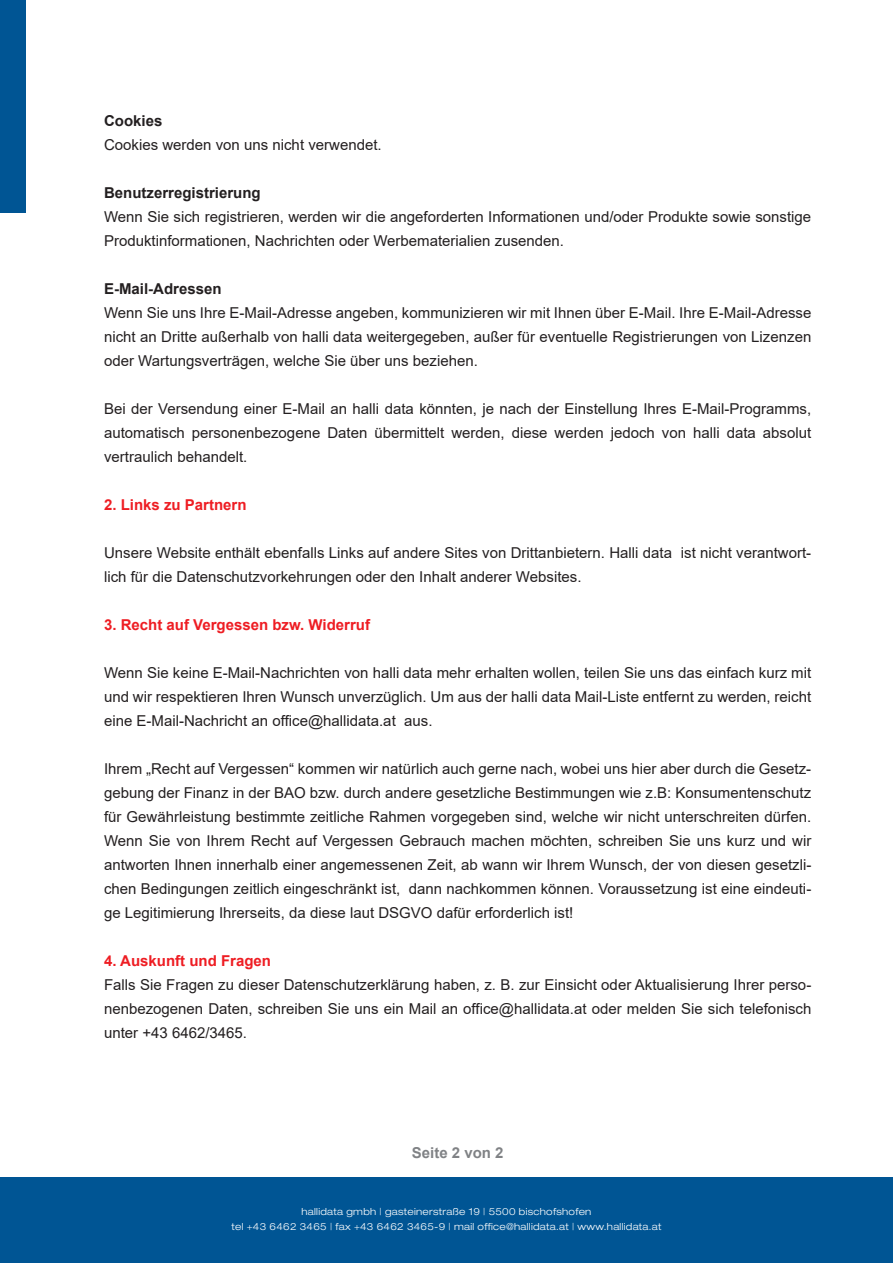
<style>
.page{position:relative;width:893px;height:1263px;background:#fff}
.page>*{position:absolute;margin:0;border:0;box-sizing:border-box;transform-origin:0 0}
.t1{font:15px/24px "Arial";color:#231f20;text-align:justify}
.t2{font:700 15px "Arial";color:#ee1d23}
.t3{font:700 15px "Arial";color:#231f20}
.t4{font:700 15px "Arial";color:#808285}
.t5{font:300 expanded 9.75px "Helvetica Neue";letter-spacing:.03em;color:#fff}
</style>
<div class="page">
<div style="left:0;top:0;width:25px;height:213px;background:#005594"></div>
<div style="left:0;top:1178px;width:893px;height:85px;background:#005594"></div>
<p class="t3" style="left:104px;top:110px;width:60px">Cookies</p>
<p class="t1" style="left:104px;top:132px;width:279px">Cookies werden von uns nicht verwendet.</p>
<p class="t3" style="left:104px;top:182px;width:158px">Benutzerregistrierung</p>
<p class="t1" style="left:104px;top:204px;width:709px">Wenn Sie sich registrieren, werden wir die angeforderten Informationen und/oder Produkte sowie sonstige<br>Produktinformationen, Nachrichten oder Werbematerialien zusenden.</p>
<p class="t3" style="left:104px;top:278px;width:119px">E-Mail-Adressen</p>
<p class="t1" style="left:104px;top:300px;width:709px">Wenn Sie uns Ihre E-Mail-Adresse angeben, kommunizieren wir mit Ihnen über E-Mail. Ihre E-Mail-Adresse nicht an Dritte außerhalb von halli data weitergegeben, außer für eventuelle Registrierungen von Lizenzen oder Wartungsverträgen, welche Sie über uns beziehen.</p>
<p class="t1" style="left:104px;top:396px;width:709px">Bei der Versendung einer E-Mail an halli data könnten, je nach der Einstellung Ihres E-Mail-Programms, automatisch personenbezogene Daten übermittelt werden, diese werden jedoch von halli data absolut vertraulich behandelt.</p>
<p class="t2" style="left:104px;top:494px;width:144px">2. Links zu Partnern</p>
<p class="t1" style="left:104px;top:540px;width:709px">Unsere Website enthält ebenfalls Links auf andere Sites von Drittanbietern. Halli data ist nicht verantwort&shy;lich für die Datenschutzvorkehrungen oder den Inhalt anderer Websites.</p>
<p class="t2" style="left:104px;top:614px;width:268px">3. Recht auf Vergessen bzw. Widerruf</p>
<p class="t1" style="left:104px;top:660px;width:709px">Wenn Sie keine E-Mail-Nachrichten von halli data mehr erhalten wollen, teilen Sie uns das einfach kurz mit und wir respektieren Ihren Wunsch unverzüglich. Um aus der halli data Mail-Liste entfernt zu werden, reicht eine E-Mail-Nachricht an office@hallidata.at aus.</p>
<p class="t1" style="left:104px;top:756px;width:709px">Ihrem „Recht auf Vergessen“ kommen wir natürlich auch gerne nach, wobei uns hier aber durch die Gesetz&shy;gebung der Finanz in der BAO bzw. durch andere gesetzliche Bestimmungen wie z.B: Konsumentenschutz für Gewährleistung bestimmte zeitliche Rahmen vorgegeben sind, welche wir nicht unterschreiten dürfen.<br>Wenn Sie von Ihrem Recht auf Vergessen Gebrauch machen möchten, schreiben Sie uns kurz und wir antworten Ihnen innerhalb einer angemessenen Zeit, ab wann wir Ihrem Wunsch, der von diesen gesetzli&shy;chen Bedingungen zeitlich eingeschränkt ist, dann nachkommen können. Voraussetzung ist eine eindeuti&shy;ge Legitimierung Ihrerseits, da diese laut DSGVO dafür erforderlich ist!</p>
<p class="t2" style="left:104px;top:950px;width:168px">4. Auskunft und Fragen</p>
<p class="t1" style="left:104px;top:972px;width:709px">Falls Sie Fragen zu dieser Datenschutzerklärung haben, z. B. zur Einsicht oder Aktualisierung Ihrer perso&shy;nenbezogenen Daten, schreiben Sie uns ein Mail an office@hallidata.at oder melden Sie sich telefonisch unter +43 6462/3465.</p>
<p class="t4" style="left:412px;top:1142px;width:93px">Seite 2 von 2</p>
<p class="t5" style="left:302px;top:1205px;width:291px">hallidata gmbh | gasteinerstraße 19 | 5500 bischofshofen</p>
<p class="t5" style="left:231px;top:1220px;width:432px">tel +43 6462 3465 | fax +43 6462 3465-9 | mail office@hallidata.at | www.hallidata.at</p>
</div>
